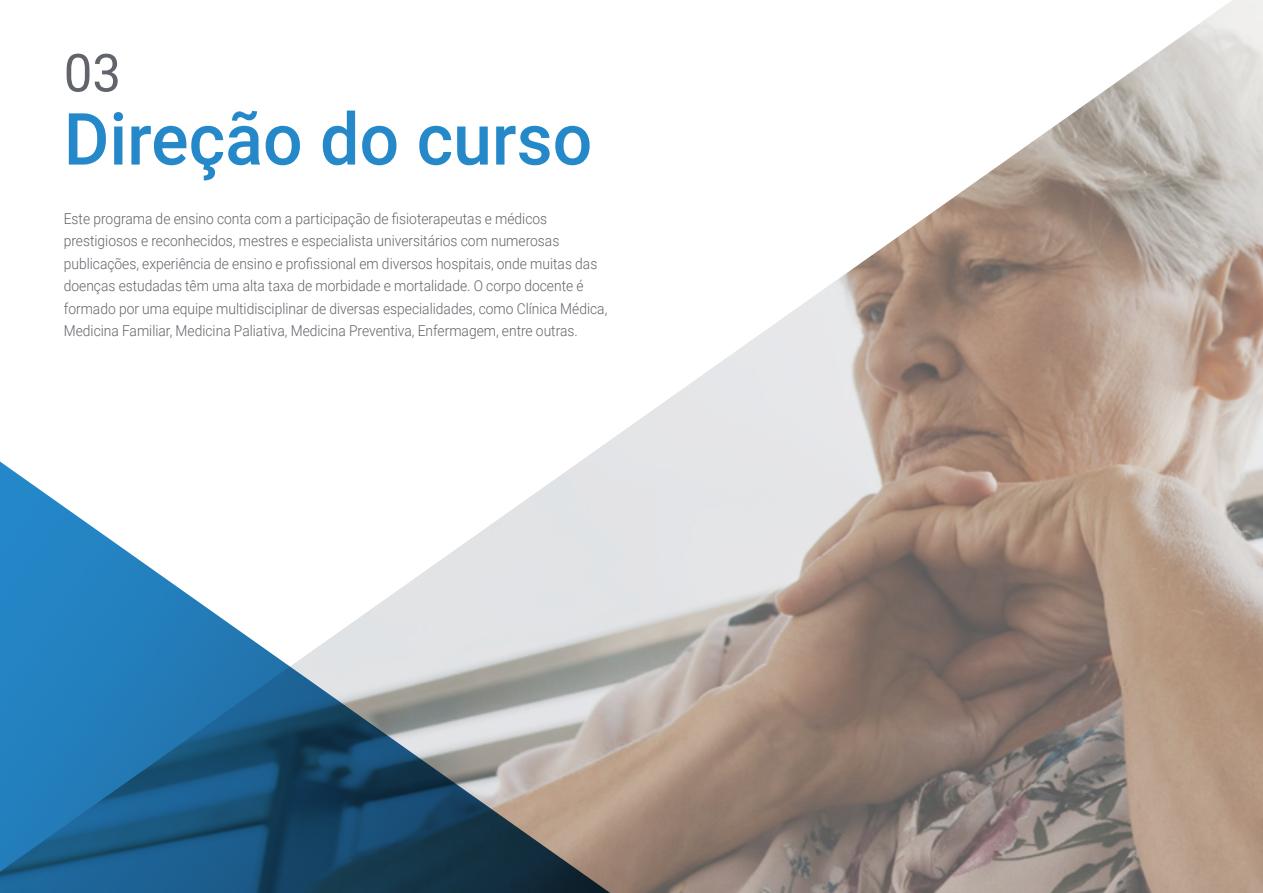
<style>
.page{position:relative;width:1263px;height:893px;background:#fff}
.page>*{position:absolute;margin:0;border:0;box-sizing:border-box;transform-origin:0 0}
.t1{font:500 72px "Roboto";color:#2488c9}
.t2{font:52.5px "Roboto";color:#61646a}
.t3{font:300 15px/22.5px "Roboto";color:#61646a;scale:.92 1}
</style>
<div class="page">
<img style="left:602px;top:0;width:661px;height:893px">
<svg style="left:0;top:446px;width:640px;height:447px"></svg>
<h2 class="t2" style="left:64px;top:36px;width:59px">03</h2>
<h1 class="t1" style="left:64px;top:89px;width:530px">Direção do curso</h1>
<p class="t3" style="left:64px;top:207px;width:592px">Este programa de ensino conta com a participação de fisioterapeutas e médicos prestigiosos e reconhecidos, mestres e especialista universitários com numerosas publicações, experiência de ensino e profissional em diversos hospitais, onde muitas das doenças estudadas têm uma alta taxa de morbidade e mortalidade. O corpo docente é formado por uma equipe multidisciplinar de diversas especialidades, como Clínica Médica, Medicina Familiar, Medicina Paliativa, Medicina Preventiva, Enfermagem, entre outras.</p>
</div>
